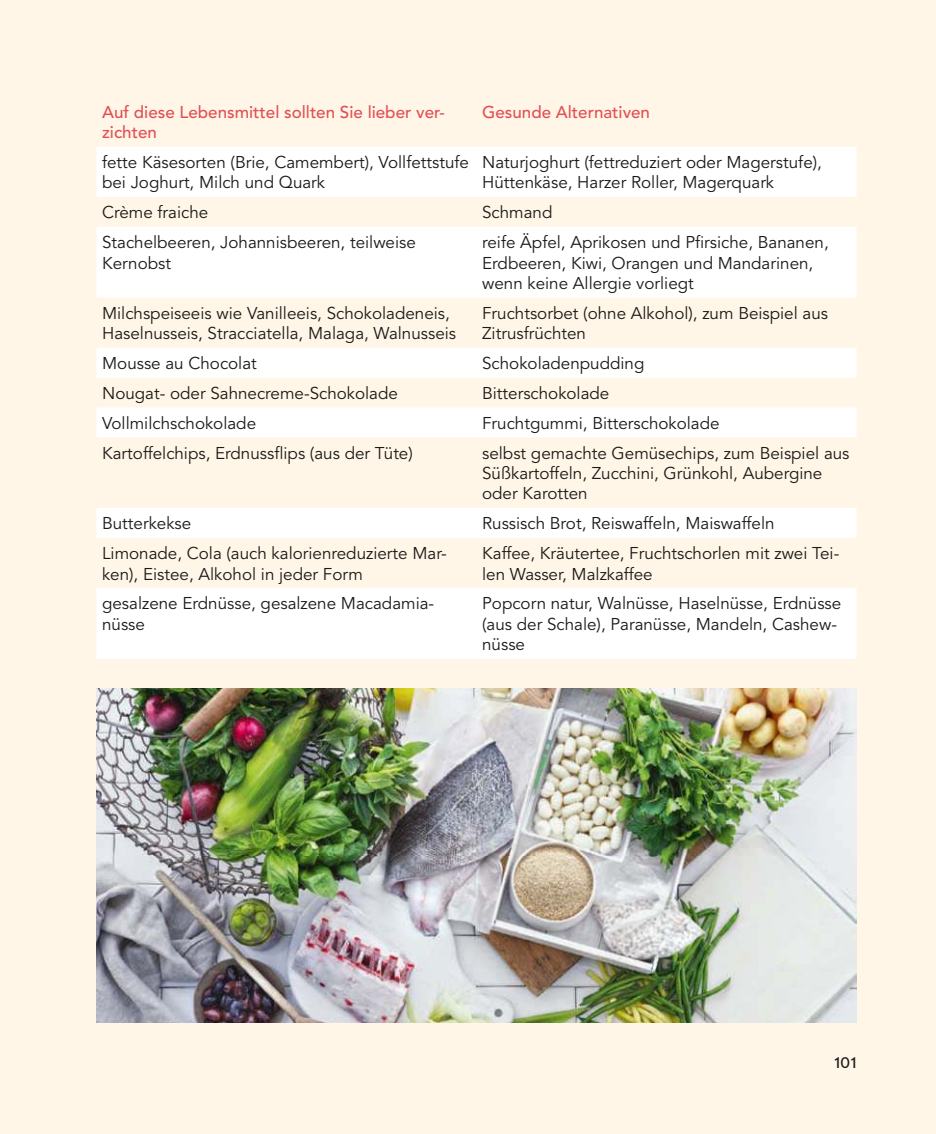
<style>
.page{position:relative;width:936px;height:1134px;background:#fff}
.page>*{position:absolute;margin:0;border:0;box-sizing:border-box;transform-origin:0 0}
.t1{font:17px/20.4px "Avenir LT Std";color:#1a1a18}
.t2{font:500 17px/20.4px "Avenir LT Std";color:#e15055}
.t3{font:16px "Halis GR";color:#1a1a18}
</style>
<div class="page">
<div style="left:0;top:0;width:935px;height:1134px;background:#fff6e7"></div>
<svg style="left:96px;top:147px;width:760px;height:512px;fill:#fff"></svg>
<img style="left:96px;top:689px;width:760px;height:333px">
<p class="t2" style="left:102px;top:102px;width:344px">Auf diese Lebensmittel sollten Sie lieber ver&shy;zichten</p>
<p class="t2" style="left:482px;top:102px;width:169px">Gesunde Alternativen</p>
<p class="t1" style="left:102px;top:153px;width:368px">fette Käsesorten (Brie, Camembert), Vollfettstufe bei Joghurt, Milch und Quark</p>
<p class="t1" style="left:482px;top:153px;width:341px">Naturjoghurt (fettreduziert oder Magerstufe),<br>Hüttenkäse, Harzer Roller, Magerquark</p>
<p class="t1" style="left:102px;top:203px;width:108px">Crème fraiche</p>
<p class="t1" style="left:482px;top:203px;width:72px">Schmand</p>
<p class="t1" style="left:102px;top:233px;width:315px">Stachelbeeren, Johannisbeeren, teilweise<br>Kernobst</p>
<p class="t1" style="left:482px;top:233px;width:348px">reife Äpfel, Aprikosen und Pfirsiche, Bananen,<br>Erdbeeren, Kiwi, Orangen und Mandarinen, wenn keine Allergie vorliegt</p>
<p class="t1" style="left:102px;top:304px;width:355px">Milchspeiseeis wie Vanilleeis, Schokoladeneis,<br>Haselnusseis, Stracciatella, Malaga, Walnusseis</p>
<p class="t1" style="left:482px;top:304px;width:347px">Fruchtsorbet (ohne Alkohol), zum Beispiel aus<br>Zitrusfrüchten</p>
<p class="t1" style="left:102px;top:354px;width:156px">Mousse au Chocolat</p>
<p class="t1" style="left:482px;top:354px;width:164px">Schokoladenpudding</p>
<p class="t1" style="left:102px;top:384px;width:297px">Nougat- oder Sahnecreme-Schokolade</p>
<p class="t1" style="left:482px;top:384px;width:129px">Bitterschokolade</p>
<p class="t1" style="left:102px;top:414px;width:155px">Vollmilchschokolade</p>
<p class="t1" style="left:482px;top:414px;width:239px">Fruchtgummi, Bitterschokolade</p>
<p class="t1" style="left:102px;top:443px;width:312px">Kartoffelchips, Erdnussflips (aus der Tüte)</p>
<p class="t1" style="left:482px;top:443px;width:369px">selbst gemachte Gemüsechips, zum Beispiel aus<br>Süßkartoffeln, Zucchini, Grünkohl, Aubergine oder Karotten</p>
<p class="t1" style="left:102px;top:514px;width:91px">Butterkekse</p>
<p class="t1" style="left:482px;top:514px;width:294px">Russisch Brot, Reiswaffeln, Maiswaffeln</p>
<p class="t1" style="left:102px;top:544px;width:346px">Limonade, Cola (auch kalorienreduzierte Mar&shy;ken), Eistee, Alkohol in jeder Form</p>
<p class="t1" style="left:482px;top:544px;width:358px">Kaffee, Kräutertee, Fruchtschorlen mit zwei Tei&shy;len Wasser, Malzkaffee</p>
<p class="t1" style="left:102px;top:594px;width:333px">gesalzene Erdnüsse, gesalzene Macadamia&shy;nüsse</p>
<p class="t1" style="left:482px;top:594px;width:360px">Popcorn natur, Walnüsse, Haselnüsse, Erdnüsse (aus der Schale), Paranüsse, Mandeln, Cashew&shy;nüsse</p>
<p class="t3" style="left:834px;top:1053px;width:24px">101</p>
</div>
